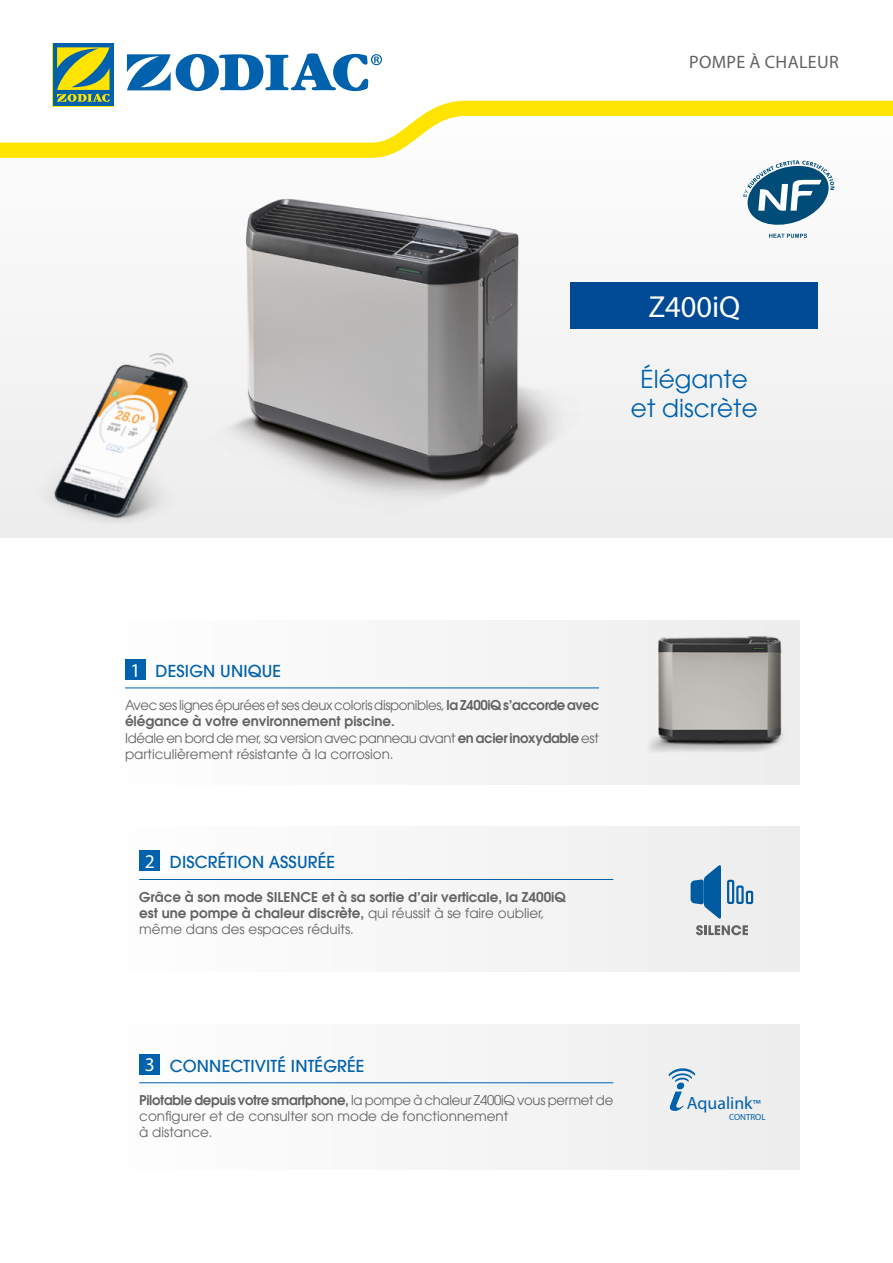
<style>
.page{position:relative;width:893px;height:1263px;background:#fff}
.page>*{position:absolute;margin:0;border:0;box-sizing:border-box;transform-origin:0 0}
.t1{font:30.45px "Myriad Pro";color:#fff}
.t2{font:24.75px/29.7px "Avant Garde LT";color:#0061ad;text-align:center}
.t3{font:18px "Myriad Pro";letter-spacing:.02em;color:#646363}
.t4{font:17.85px "Myriad Pro";color:#0061ad}
.t5{font:500 16.5px "Avant Garde LT";letter-spacing:.01em;color:#0061ad}
.t6{font:13.5px/16.2px "Avant Garde LT";letter-spacing:-.02em;color:#646363}
.t7{font:600 13.5px/16.2px "Avant Garde LT";color:#646363}
.t8{font:13.5px/16.2px "Avant Garde LT";color:#646363}
.t9{font:8.85px "Myriad Pro";color:#0061ad}
.s1{font-family:"Myriad Pro";font-weight:400;font-size:19.5px;color:#fff}
.s2{font-weight:600}
.s3{font-weight:400}
.s4{font-size:13.35px}
</style>
<div class="page">
<div style="left:0;top:85px;width:893px;height:453px;background:#f6f6f6"></div>
<img style="left:245px;top:236px;width:354px;height:279px">
<img style="left:246px;top:199px;width:272px;height:277px">
<img style="left:40px;top:322px;width:215px;height:203px">
<svg style="left:743px;top:160px;width:91px;height:78px"></svg>
<div style="left:92px;top:620px;width:708px;height:164px;background:#f7f7f7"></div>
<img style="left:648px;top:636px;width:138px;height:117px">
<img style="left:659px;top:637px;width:121px;height:105px">
<svg style="left:149px;top:351px;width:25px;height:16px"></svg>
<div style="left:570px;top:283px;width:248px;height:46px;background:#004994"></div>
<hr style="left:125px;top:687px;width:474px;height:1px;background:#0061ad">
<div style="left:125px;top:659px;width:21px;height:21px;background:#0061ad"></div>
<div style="left:93px;top:826px;width:707px;height:146px;background:#f6f6f6"></div>
<svg style="left:696px;top:925px;width:52px;height:10px"></svg>
<svg style="left:691px;top:865px;width:63px;height:54px"></svg>
<hr style="left:139px;top:879px;width:474px;height:1px;background:#0061ad">
<div style="left:139px;top:850px;width:21px;height:21px;background:#0061ad"></div>
<div style="left:93px;top:1024px;width:707px;height:146px;background:#f6f6f6"></div>
<hr style="left:139px;top:1082px;width:474px;height:1px;background:#0061ad">
<div style="left:139px;top:1054px;width:21px;height:20px;background:#0061ad"></div>
<svg style="left:668px;top:1068px;width:27px;height:43px"></svg>
<svg style="left:0;top:101px;width:893px;height:57px;fill:#fffcfc"></svg>
<svg style="left:127px;top:53px;width:255px;height:38px"></svg>
<svg style="left:52px;top:43px;width:62px;height:63px"></svg>
<div style="left:53px;top:43px;width:60px;height:63px;background:#0061ad"></div>
<svg style="left:57px;top:47px;width:53px;height:55px"></svg>
<h3 class="t3" style="left:689px;top:50px;width:151px">POMPE À CHALEUR</h3>
<h1 class="t1" style="left:648px;top:288px;width:93px">Z400iQ</h1>
<h2 class="t2" style="left:631px;top:364px;width:128px">Élégante et discrète</h2>
<p class="t5" style="left:130px;top:661px;width:152px"><span class="s1">1</span> DESIGN UNIQUE</p>
<p class="t6" style="left:125px;top:697px;width:476px">Avec ses lignes épurées et ses deux coloris disponibles, <span class="s2">la Z400iQ s’accorde avec élégance à votre environnement piscine.<br></span>Idéale en bord de mer, sa version avec panneau avant <span class="s2">en acier inoxydable</span> est particulièrement résistante à la corrosion.</p>
<p class="t5" style="left:145px;top:852px;width:192px"><span class="s1">2</span> DISCRÉTION ASSURÉE</p>
<p class="t7" style="left:139px;top:888px;width:428px">Grâce à son mode SILENCE et à sa sortie d’air verticale, la Z400iQ est une pompe à chaleur discrète, <span class="s3">qui réussit à se faire oublier, même dans des espaces réduits.</span></p>
<p class="t5" style="left:145px;top:1055px;width:221px"><span class="s1">3</span> CONNECTIVITÉ INTÉGRÉE</p>
<p class="t8" style="left:139px;top:1092px;width:475px"><span class="s2">Pilotable depuis votre smartphone,</span> la pompe à chaleur Z400iQ vous permet de configurer et de consulter son mode de fonctionnement<br>à distance.</p>
<h3 class="t4" style="left:687px;top:1092px;width:75px">Aqualink<span class="s4">™</span></h3>
<p class="t9" style="left:729px;top:1112px;width:38px">CONTROL</p>
</div>
